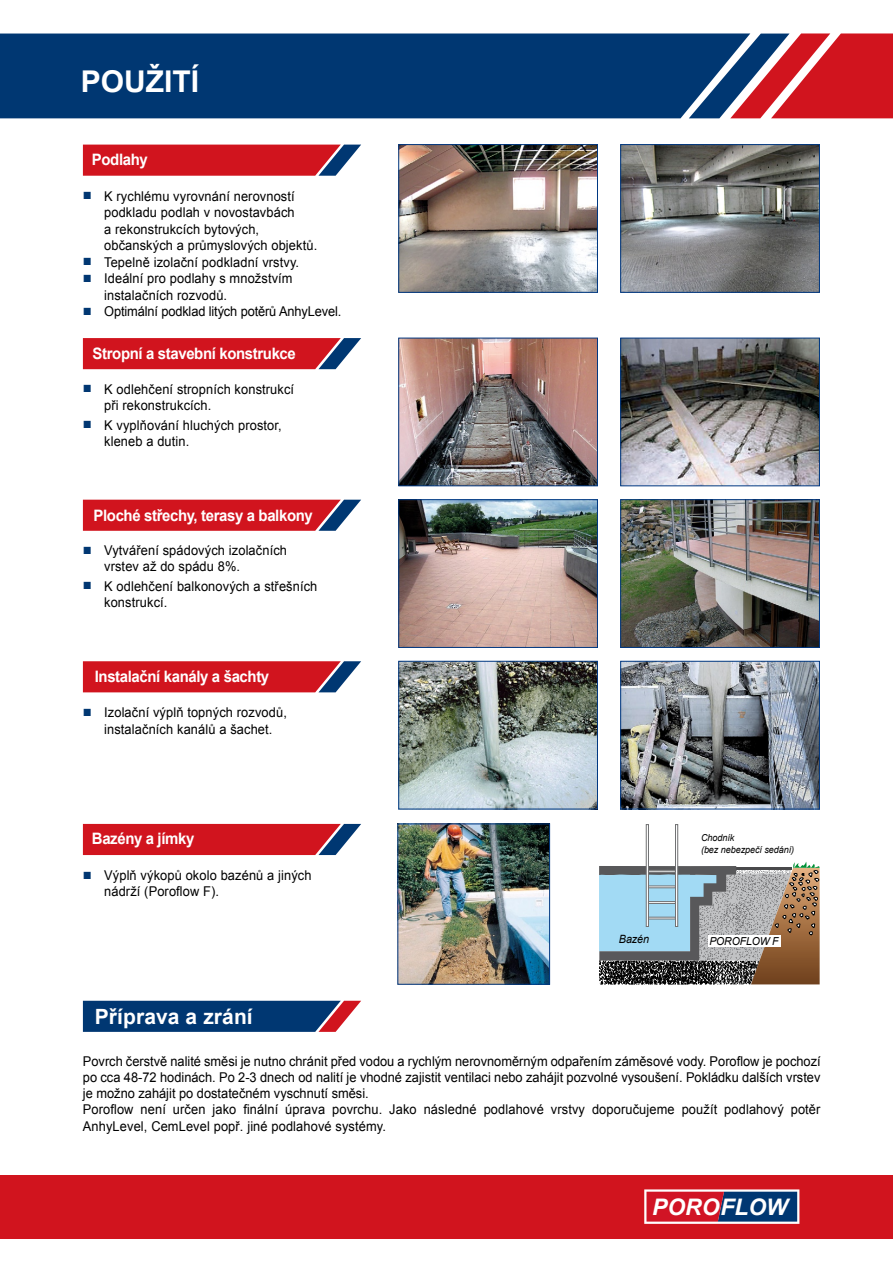
<style>
.page{position:relative;width:893px;height:1263px;background:#fff}
.page>*{position:absolute;margin:0;border:0;box-sizing:border-box;transform-origin:0 0}
.t1{font:700 30px "Arial";color:#fff}
.t2{font:italic 700 22.8px "Arial";color:#fff}
.t3{font:700 21px "Arial";letter-spacing:.005em;color:#fff}
.t4{font:700 15.75px "Arial";letter-spacing:-.025em;color:#fff;scale:.95 1}
.t5{font:13.5px/16.2px "Arial";letter-spacing:.01em;color:#000;scale:.95 1}
.t6{font:13.5px "Arial";letter-spacing:-.01em;color:#000;scale:.95 1}
.t7{font:italic 11.4px "Arial";letter-spacing:-.01em;color:#000;scale:.95 1}
.t8{font:italic 10.95px "Arial";letter-spacing:-.01em;color:#000;scale:.95 1}
.t9{font:italic 9.6px/11.6px "Arial";letter-spacing:-.01em;color:#000;scale:.95 1}
.s1{font-family:"Times New Roman";font-size:15.75px;color:#003772}
</style>
<div class="page">
<div style="left:0;top:1175px;width:893px;height:63px;background:#d1141e"></div>
<div style="left:0;top:33px;width:689px;height:85px;background:#003772"></div>
<svg style="left:689px;top:33px;width:204px;height:85px;background:#9d4259"></svg>
<svg style="left:644px;top:1189px;width:156px;height:35px"></svg>
<svg style="left:83px;top:1001px;width:278px;height:31px;background:#1b4075"></svg>
<svg style="left:83px;top:145px;width:278px;height:31px;background:#c72531"></svg>
<svg style="left:83px;top:338px;width:278px;height:31px;background:#c6232f"></svg>
<svg style="left:83px;top:500px;width:278px;height:31px;background:#c72431"></svg>
<svg style="left:83px;top:661px;width:278px;height:31px;background:#c72431"></svg>
<svg style="left:83px;top:824px;width:278px;height:31px;background:#c6232f"></svg>
<img style="left:400px;top:146px;width:196px;height:145px">
<div style="left:398px;top:144px;width:200px;height:149px;border:1px solid #003882"></div>
<img style="left:622px;top:146px;width:196px;height:145px">
<div style="left:620px;top:144px;width:200px;height:149px;border:1px solid #003882"></div>
<img style="left:400px;top:340px;width:196px;height:144px">
<div style="left:398px;top:338px;width:200px;height:148px;border:1px solid #003882"></div>
<img style="left:622px;top:340px;width:196px;height:144px">
<div style="left:620px;top:338px;width:200px;height:148px;border:1px solid #003882"></div>
<img style="left:622px;top:663px;width:196px;height:144px">
<div style="left:620px;top:661px;width:200px;height:148px;border:1px solid #003882"></div>
<img style="left:400px;top:663px;width:196px;height:144px">
<div style="left:398px;top:661px;width:200px;height:148px;border:1px solid #003882"></div>
<img style="left:400px;top:501px;width:196px;height:145px">
<div style="left:398px;top:499px;width:200px;height:149px;border:1px solid #003882"></div>
<img style="left:622px;top:501px;width:196px;height:145px">
<div style="left:620px;top:499px;width:200px;height:149px;border:1px solid #003882"></div>
<img style="left:400px;top:826px;width:148px;height:156px">
<div style="left:398px;top:824px;width:152px;height:160px;border:1px solid #003882"></div>
<div style="left:646px;top:824px;width:3px;height:103px;background:#fff;border:1px solid #707173"></div>
<div style="left:675px;top:824px;width:3px;height:103px;background:#fff;border:1px solid #707173"></div>
<svg style="left:599px;top:860px;width:221px;height:124px;background:#949a99"></svg>
<h1 class="t1" style="left:81px;top:62px;width:120px">POUŽITÍ</h1>
<p class="t4" style="left:92px;top:149px;width:60px">Podlahy</p>
<p class="t5" style="left:104px;top:188px;width:226px;text-indent:-21px"><span class="s1">■</span> K rychlému vyrovnání nerovností podkladu podlah v novostavbách<br>a rekonstrukcích bytových, občanských a průmyslových objektů.</p>
<p class="t5" style="left:83px;top:254px;width:229px"><span class="s1">■</span> Tepelně izolační podkladní vrstvy.</p>
<p class="t5" style="left:104px;top:270px;width:200px;text-indent:-21px"><span class="s1">■</span> Ideální pro podlahy s množstvím instalačních rozvodů.</p>
<p class="t6" style="left:83px;top:303px;width:273px"><span class="s1">■</span> Optimální podklad litých potěrů AnhyLevel.</p>
<p class="t4" style="left:93px;top:343px;width:215px">Stropní a stavební konstrukce</p>
<p class="t5" style="left:104px;top:381px;width:202px;text-indent:-21px"><span class="s1">■</span> K odlehčení stropních konstrukcí při rekonstrukcích.</p>
<p class="t5" style="left:104px;top:417px;width:189px;text-indent:-21px"><span class="s1">■</span> K vyplňování hluchých prostor, kleneb a dutin.</p>
<p class="t4" style="left:94px;top:505px;width:232px">Ploché střechy, terasy a balkony</p>
<p class="t5" style="left:104px;top:542px;width:194px;text-indent:-21px"><span class="s1">■</span> Vytváření spádových izolačních vrstev až do spádu 8%.</p>
<p class="t5" style="left:104px;top:578px;width:226px;text-indent:-21px"><span class="s1">■</span> K odlehčení balkonových a střešních konstrukcí.</p>
<p class="t4" style="left:95px;top:666px;width:185px">Instalační kanály a šachty</p>
<p class="t5" style="left:83px;top:705px;width:216px;text-align:center"><span class="s1">■</span> Izolační výplň topných rozvodů, instalačních kanálů a šachet.</p>
<p class="t4" style="left:92px;top:828px;width:109px">Bazény a jímky</p>
<p class="t5" style="left:104px;top:867px;width:220px;text-indent:-21px"><span class="s1">■</span> Výplň výkopů okolo bazénů a jiných nádrží (Poroflow F).</p>
<h3 class="t3" style="left:95px;top:1002px;width:159px">Příprava a zrání</h3>
<p class="t9" style="left:701px;top:832px;width:99px">Chodník<br>(bez nebezpečí sedání)</p>
<p class="t7" style="left:619px;top:931px;width:33px">Bazén</p>
<p class="t8" style="left:709px;top:934px;width:74px">POROFLOW F</p>
<p class="t5" style="left:83px;top:1053px;width:778px">Povrch čerstvě nalité směsi je nutno chránit před vodou a rychlým nerovnoměrným odpařením záměsové vody. Poroflow je pochozí po cca 48-72 hodinách. Po 2-3 dnech od nalití je vhodné zajistit ventilaci nebo zahájit pozvolné vysoušení. Pokládku dalších vrstev je možno zahájit po dostatečném vyschnutí směsi.<br>Poroflow není určen jako finální úprava povrchu. Jako následné podlahové vrstvy doporučujeme použít podlahový potěr AnhyLevel, CemLevel popř. jiné podlahové systémy.</p>
<h2 class="t2" style="left:652px;top:1192px;width:137px">POROFLOW</h2>
</div>
